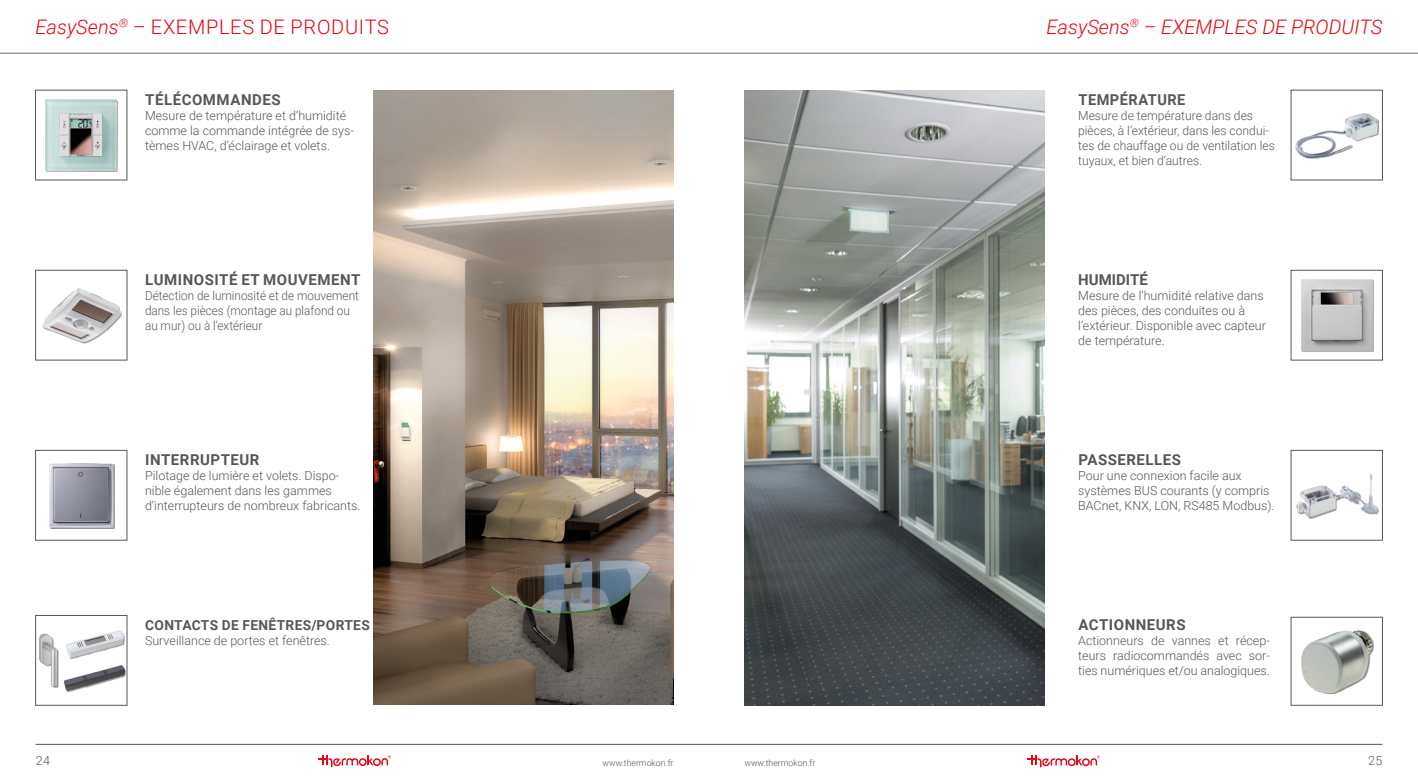
<style>
.page{position:relative;width:1418px;height:780px;background:#fff}
.page>*{position:absolute;margin:0;border:0;box-sizing:border-box;transform-origin:0 0}
.t1{font:300 20px "Roboto";letter-spacing:.035em;color:#e30614}
.t2{font:italic 300 20px "Roboto";color:#e30614}
.t3{font:700 15px "Roboto";letter-spacing:.035em;color:#575757}
.t4{font:700 15px "Roboto";color:#575757}
.t5{font:700 13.75px "Roboto";letter-spacing:.025em;color:#575757}
.t6{font:300 12.5px/15px "Roboto";color:#575757}
.t7{font:300 12.5px/15px "Roboto";color:#575757;scale:.94 1}
.t8{font:300 8.75px "Roboto";color:#575757}
.s1{font-style:italic}
</style>
<div class="page">
<hr style="left:35px;top:744px;width:1347px;height:1px;background:#575757">
<svg style="left:1027px;top:755px;width:72px;height:12px"></svg>
<svg style="left:318px;top:755px;width:73px;height:12px"></svg>
<svg style="left:0;top:52px;width:1417px;height:1px"></svg>
<img style="left:374px;top:90px;width:299px;height:614px">
<img style="left:744px;top:90px;width:300px;height:615px">
<div style="left:1296px;top:474px;width:82px;height:44px;background:#181816;opacity:.5"></div>
<img style="left:1296px;top:473px;width:81px;height:44px">
<div style="left:1301px;top:280px;width:72px;height:72px;background:#bbb"></div>
<img style="left:1301px;top:280px;width:71px;height:69px">
<div style="left:1296px;top:113px;width:83px;height:46px;background:#181816;opacity:.5"></div>
<img style="left:1295px;top:113px;width:82px;height:44px">
<div style="left:1302px;top:630px;width:71px;height:63px;background:#181816;opacity:.5"></div>
<img style="left:1301px;top:630px;width:70px;height:62px">
<div style="left:35px;top:450px;width:92px;height:90px;border:1px solid #575757"></div>
<div style="left:50px;top:464px;width:65px;height:65px;background:#181816;opacity:.5"></div>
<img style="left:49px;top:463px;width:64px;height:64px">
<div style="left:40px;top:633px;width:19px;height:54px;background:#181816;opacity:.5"></div>
<img style="left:39px;top:633px;width:18px;height:53px">
<div style="left:43px;top:289px;width:79px;height:54px;background:#181816;opacity:.5"></div>
<img style="left:42px;top:288px;width:78px;height:54px">
<div style="left:35px;top:90px;width:92px;height:90px;border:1px solid #575757"></div>
<div style="left:46px;top:100px;width:72px;height:72px;background:#181816;opacity:.5"></div>
<img style="left:46px;top:100px;width:71px;height:70px">
<div style="left:64px;top:666px;width:62px;height:25px;background:#181816;opacity:.5"></div>
<img style="left:64px;top:666px;width:60px;height:24px">
<div style="left:67px;top:630px;width:58px;height:29px;background:#181816;opacity:.5"></div>
<img style="left:67px;top:630px;width:56px;height:27px">
<p class="t1" style="left:35px;top:13px;width:355px"><span class="s1">EasySens</span><sup>®</sup> – EXEMPLES DE PRODUITS</p>
<p class="t2" style="left:1046px;top:13px;width:337px">EasySens<sup>®</sup> – EXEMPLES DE PRODUITS</p>
<p class="t3" style="left:145px;top:89px;width:137px">TÉLÉCOMMANDES</p>
<p class="t6" style="left:145px;top:108px;width:210px">Mesure de température et d‘humidité comme la commande intégrée de sys&shy;tèmes HVAC, d‘éclairage et volets.</p>
<p class="t3" style="left:145px;top:269px;width:216px">LUMINOSITÉ ET MOUVEMENT</p>
<p class="t7" style="left:145px;top:288px;width:229px">Détection de luminosité et de mouvement dans les pièces (montage au plafond ou au mur) ou à l‘extérieur</p>
<p class="t3" style="left:145px;top:449px;width:116px">INTERRUPTEUR</p>
<p class="t6" style="left:145px;top:468px;width:217px">Pilotage de lumière et volets. Dispo&shy;nible également dans les gammes d‘interrupteurs de nombreux fabricants.</p>
<p class="t5" style="left:145px;top:615px;width:226px">CONTACTS DE FENÊTRES/PORTES</p>
<p class="t6" style="left:145px;top:633px;width:186px">Surveillance de portes et fenêtres.</p>
<p class="t3" style="left:1078px;top:89px;width:108px">TEMPÉRATURE</p>
<p class="t6" style="left:1078px;top:108px;width:198px">Mesure de température dans des pièces, à l‘extérieur, dans les condui&shy;tes de chauffage ou de ventilation les tuyaux, et bien d‘autres.</p>
<p class="t4" style="left:1078px;top:269px;width:71px">HUMIDITÉ</p>
<p class="t6" style="left:1078px;top:288px;width:189px">Mesure de l‘humidité relative dans des pièces, des conduites ou à l‘extérieur. Disponible avec capteur de température.</p>
<p class="t3" style="left:1078px;top:449px;width:104px">PASSERELLES</p>
<p class="t6" style="left:1078px;top:468px;width:198px">Pour une connexion facile aux systèmes BUS courants (y compris<br>BACnet, KNX, LON, RS485 Modbus).</p>
<p class="t3" style="left:1078px;top:614px;width:109px">ACTIONNEURS</p>
<p class="t6" style="left:1078px;top:633px;width:193px;text-align:justify">Actionneurs de vannes et récep&shy;teurs radiocommandés avec sor&shy;ties numériques et/ou analogiques.</p>
<p class="t6" style="left:36px;top:753px;width:16px">24</p>
<p class="t8" style="left:602px;top:756px;width:72px">www.thermokon.fr</p>
<p class="t8" style="left:744px;top:756px;width:72px">www.thermokon.fr</p>
<p class="t6" style="left:1367px;top:753px;width:16px">25</p>
</div>
